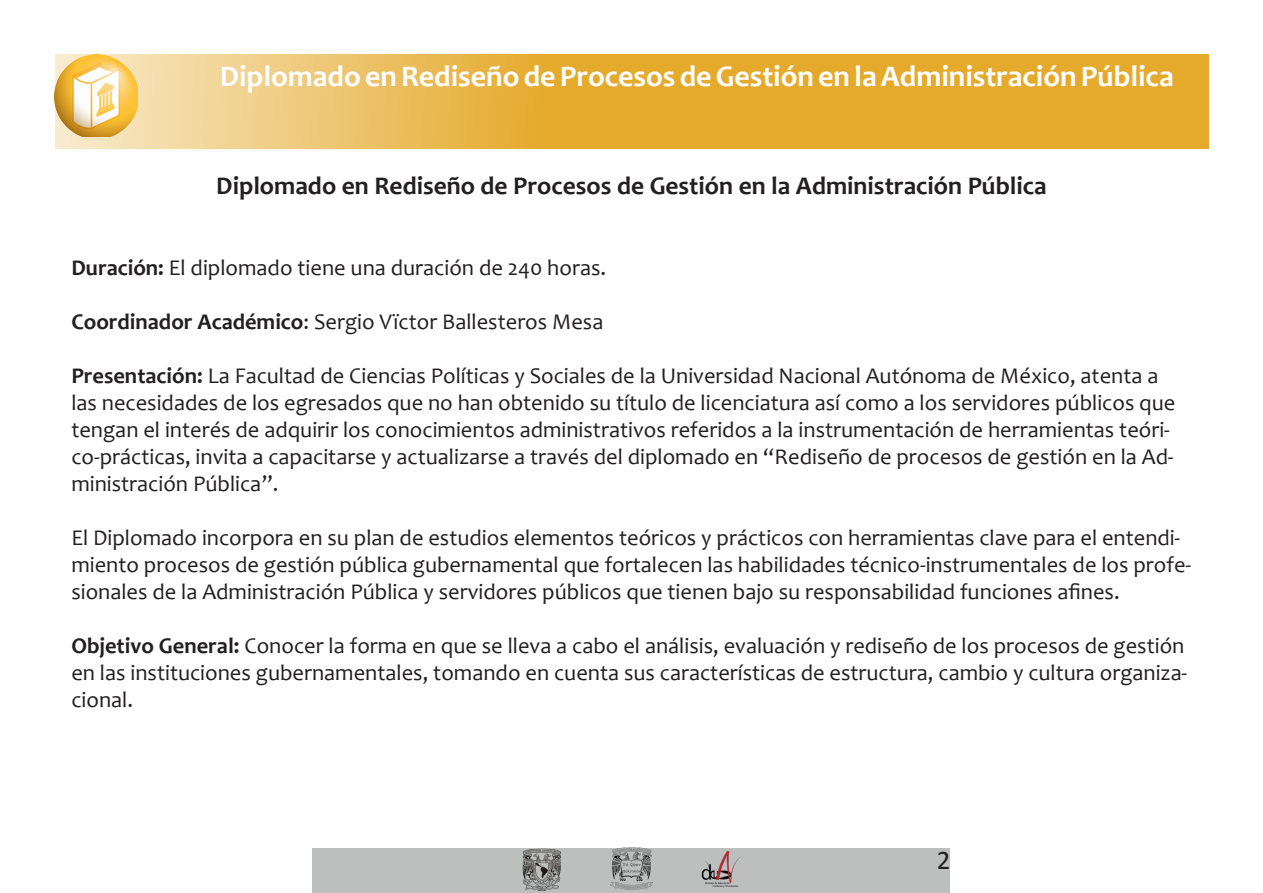
<style>
.page{position:relative;width:1263px;height:893px;background:#fff}
.page>*{position:absolute;margin:0;border:0;box-sizing:border-box;transform-origin:0 0}
.t1{font:700 30px "Candara";color:#fff}
.t2{font:27px "Calibri";color:#231f20}
.t3{font:700 25.5px "Candara";color:#231f20}
.t4{font:22.5px/27px "Candara";color:#231f20}
.s1{font-weight:700}
</style>
<div class="page">
<svg style="left:55px;top:55px;width:1153px;height:94px;fill:#e5aa2c"></svg>
<img style="left:54px;top:55px;width:83px;height:82px">
<div style="left:313px;top:848px;width:637px;height:45px;background:#bdbfbf"></div>
<img style="left:701px;top:851px;width:40px;height:37px">
<img style="left:522px;top:848px;width:39px;height:43px">
<img style="left:610px;top:847px;width:43px;height:43px">
<p class="t1" style="left:220px;top:57px;width:955px">Diplomado en Rediseño de Procesos de Gestión en la Administración Pública</p>
<p class="t3" style="left:216px;top:170px;width:832px">Diplomado en Rediseño de Procesos de Gestión en la Administración Pública</p>
<p class="t4" style="left:71px;top:254px;width:536px"><span class="s1">Duración:</span> El diplomado tiene una duración de 240 horas.</p>
<p class="t4" style="left:71px;top:308px;width:534px"><span class="s1">Coordinador Académico</span>: Sergio Vïctor Ballesteros Mesa</p>
<p class="t4" style="left:71px;top:362px;width:1105px"><span class="s1">Presentación:</span> La Facultad de Ciencias Políticas y Sociales de la Universidad Nacional Autónoma de México, atenta a las necesidades de los egresados que no han obtenido su título de licenciatura así como a los servidores públicos que tengan el interés de adquirir los conocimientos administrativos referidos a la instrumentación de herramientas teóri&shy;co-prácticas, invita a capacitarse y actualizarse a través del diplomado en “Rediseño de procesos de gestión en la Ad&shy;ministración Pública”.</p>
<p class="t4" style="left:71px;top:524px;width:1121px">El Diplomado incorpora en su plan de estudios elementos teóricos y prácticos con herramientas clave para el entendi&shy;miento procesos de gestión pública gubernamental que fortalecen las habilidades técnico-instrumentales de los profe&shy;sionales de la Administración Pública y servidores públicos que tienen bajo su responsabilidad funciones afines.</p>
<p class="t4" style="left:71px;top:632px;width:1117px"><span class="s1">Objetivo General:</span> Conocer la forma en que se lleva a cabo el análisis, evaluación y rediseño de los procesos de gestión en las instituciones gubernamentales, tomando en cuenta sus características de estructura, cambio y cultura organiza&shy;cional.</p>
<p class="t2" style="left:937px;top:842px;width:15px">2</p>
</div>
